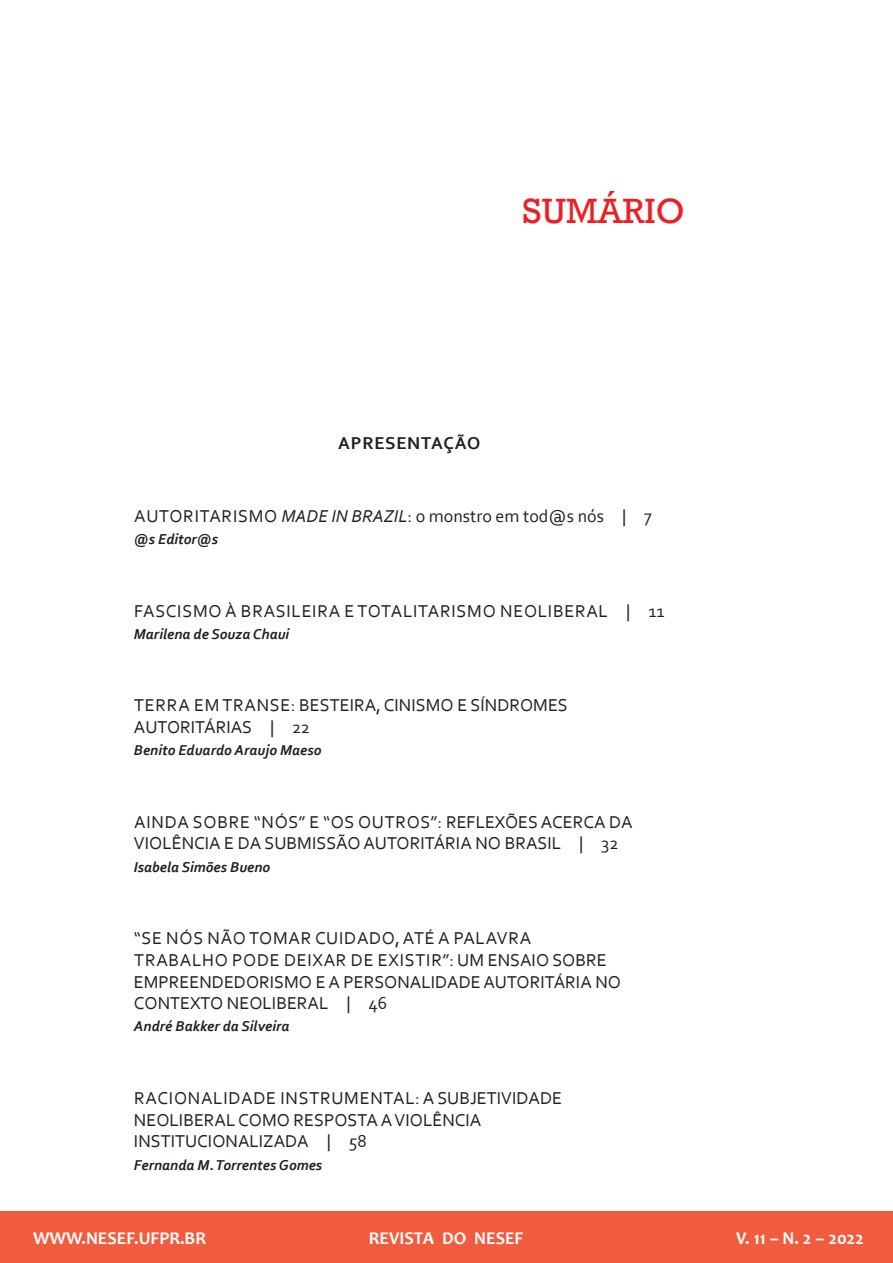
<style>
.page{position:relative;width:893px;height:1263px;background:#fff}
.page>*{position:absolute;margin:0;border:0;box-sizing:border-box;transform-origin:0 0}
.t1{font:36px "Rockwell";color:#ee1f23}
.t2{font:18px/21.6px "Corbel";color:#231f20}
.t3{font:18px "Corbel";letter-spacing:.04em;color:#231f20}
.t4{font:700 18px "Candara";color:#fff}
.t5{font:700 18px "Corbel";letter-spacing:.04em;color:#231f20}
.t6{font:italic 700 15px "Corbel";color:#231f20}
.s1{font-style:italic}
</style>
<div class="page">
<div style="left:0;top:1212px;width:893px;height:51px;background:#f15b3e"></div>
<h1 class="t1" style="left:523px;top:190px;width:163px">SUMÁRIO</h1>
<p class="t5" style="left:338px;top:432px;width:143px">APRESENTAÇÃO</p>
<p class="t2" style="left:134px;top:504px;width:519px">AUTORITARISMO <span class="s1">MADE IN BRAZIL</span>: o monstro em tod@s nós | 7</p>
<p class="t6" style="left:134px;top:530px;width:86px">@s Editor@s</p>
<p class="t3" style="left:134px;top:599px;width:532px">FASCISMO À BRASILEIRA E TOTALITARISMO NEOLIBERAL | 11</p>
<p class="t6" style="left:134px;top:624px;width:157px">Marilena de Souza Chaui</p>
<p class="t2" style="left:134px;top:694px;width:435px">TERRA EM TRANSE: BESTEIRA, CINISMO E SÍNDROMES<br>AUTORITÁRIAS | 22</p>
<p class="t6" style="left:134px;top:741px;width:189px">Benito Eduardo Araujo Maeso</p>
<p class="t2" style="left:134px;top:811px;width:500px">AINDA SOBRE “NÓS” E “OS OUTROS”: REFLEXÕES ACERCA DA<br>VIOLÊNCIA E DA SUBMISSÃO AUTORITÁRIA NO BRASIL | 32</p>
<p class="t6" style="left:134px;top:857px;width:138px">Isabela Simões Bueno</p>
<p class="t2" style="left:134px;top:927px;width:489px">“SE NÓS NÃO TOMAR CUIDADO, ATÉ A PALAVRA TRABALHO PODE DEIXAR DE EXISTIR”: UM ENSAIO SOBRE EMPREENDEDORISMO E A PERSONALIDADE AUTORITÁRIA NO CONTEXTO NEOLIBERAL | 46</p>
<p class="t6" style="left:134px;top:1017px;width:157px">André Bakker da Silveira</p>
<p class="t2" style="left:134px;top:1087px;width:430px">RACIONALIDADE INSTRUMENTAL: A SUBJETIVIDADE<br>NEOLIBERAL COMO RESPOSTA A VIOLÊNCIA<br>INSTITUCIONALIZADA | 58</p>
<p class="t6" style="left:134px;top:1155px;width:190px">Fernanda M. Torrentes Gomes</p>
<p class="t4" style="left:33px;top:1227px;width:175px">WWW.NESEF.UFPR.BR</p>
<p class="t4" style="left:369px;top:1227px;width:156px">REVISTA DO NESEF</p>
<p class="t4" style="left:736px;top:1227px;width:129px">V. 11 – N. 2 – 2022</p>
</div>
